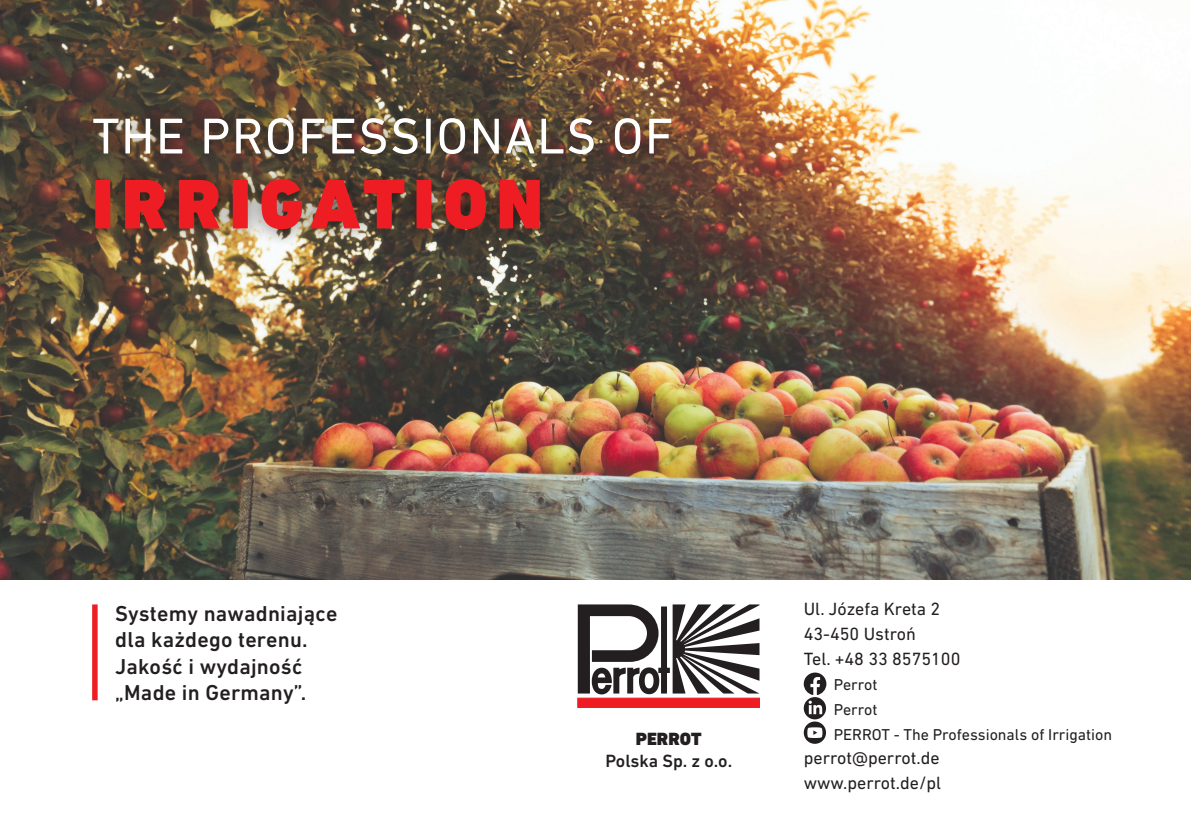
<style>
.page{position:relative;width:1191px;height:840px;background:#fff}
.page>*{position:absolute;margin:0;border:0;box-sizing:border-box;transform-origin:0 0}
.t1{font:900 71.2px "DIN Next LT Pro";letter-spacing:.12em;color:#ee1d23}
.t2{font:51px "DIN Next LT Pro";letter-spacing:.03em;color:#fff}
.t3{font:500 22px/26.4px "DIN Next LT Pro";letter-spacing:.01em;color:#231f20}
.t4{font:18px "DIN Next LT Pro";color:#231f20}
.t5{font:500 18px "DIN Next LT Pro";color:#231f20}
.t6{font:900 18px "DIN Next LT Pro";color:#231f20}
.t7{font:16px "DIN Next LT Pro";color:#231f20}
</style>
<div class="page">
<img style="left:0;top:0;width:1191px;height:579px">
<div style="left:75px;top:100px;width:614px;height:147px;background:#1b0f08;opacity:.6"></div>
<div style="left:92px;top:604px;width:6px;height:96px;background:#ee1d23"></div>
<div style="left:577px;top:697px;width:182px;height:10px;background:#ee1d23;border:1px solid #ee1d23"></div>
<svg style="left:578px;top:604px;width:181px;height:90px"></svg>
<svg style="left:803px;top:672px;width:23px;height:22px"></svg>
<svg style="left:803px;top:721px;width:23px;height:22px"></svg>
<svg style="left:807px;top:727px;width:15px;height:10px"></svg>
<svg style="left:803px;top:696px;width:23px;height:23px"></svg>
<svg style="left:808px;top:700px;width:14px;height:13px"></svg>
<p class="t2" style="left:92px;top:107px;width:583px">THE PROFESSIONALS OF</p>
<p class="t1" style="left:92px;top:161px;width:452px">IRRIGATION</p>
<p class="t3" style="left:115px;top:599px;width:224px">Systemy nawadniające dla każdego terenu.<br>Jakość i wydajność „Made in Germany”.</p>
<p class="t6" style="left:636px;top:727px;width:67px">PERROT</p>
<p class="t5" style="left:605px;top:750px;width:128px">Polska Sp. z o.o.</p>
<p class="t4" style="left:803px;top:598px;width:138px">Ul. Józefa Kreta 2</p>
<p class="t4" style="left:803px;top:623px;width:114px">43-450 Ustroń</p>
<p class="t4" style="left:803px;top:648px;width:158px">Tel. +48 33 8575100</p>
<p class="t7" style="left:833px;top:675px;width:45px">Perrot</p>
<p class="t7" style="left:833px;top:699px;width:45px">Perrot</p>
<p class="t7" style="left:833px;top:724px;width:280px">PERROT - The Professionals of Irrigation</p>
<p class="t4" style="left:803px;top:747px;width:137px">perrot@perrot.de</p>
<p class="t4" style="left:803px;top:772px;width:139px">www.perrot.de/pl</p>
</div>
